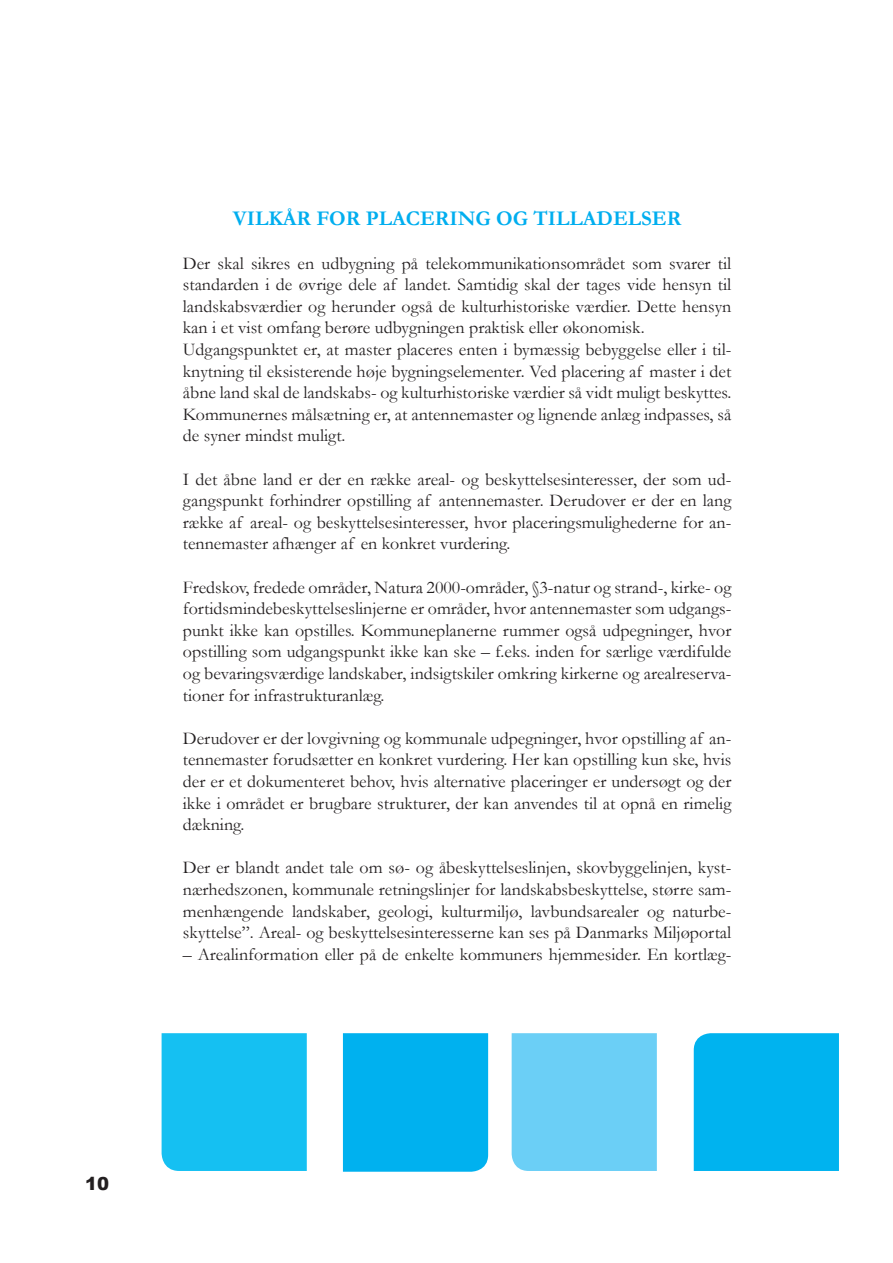
<style>
.page{position:relative;width:893px;height:1263px;background:#fff}
.page>*{position:absolute;margin:0;border:0;box-sizing:border-box;transform-origin:0 0}
.t1{font:700 21px "Garamond";color:#00aeef}
.t2{font:18px/21.6px "Garamond";color:#231f20;text-align:justify}
.t3{font:900 18px "Arial";color:#231f20}
</style>
<div class="page">
<div style="left:694px;top:1033px;width:145px;height:138px;background:#00b3ef"></div>
<div style="left:512px;top:1033px;width:145px;height:138px;background:#6bcff6"></div>
<div style="left:343px;top:1033px;width:145px;height:139px;background:#00b1ef"></div>
<div style="left:162px;top:1033px;width:145px;height:138px;background:#15c0f2"></div>
<p class="t1" style="left:233px;top:204px;width:450px">VILKÅR FOR PLACERING OG TILLADELSER</p>
<p class="t2" style="left:183px;top:252px;width:550px">Der skal sikres en udbygning på telekommunikationsområdet som svarer til standarden i de øvrige dele af landet. Samtidig skal der tages vide hensyn til landskabsværdier og herunder også de kulturhistoriske værdier. Dette hensyn kan i et vist omfang berøre udbygningen praktisk eller økonomisk.</p>
<p class="t2" style="left:183px;top:338px;width:550px">Udgangspunktet er, at master placeres enten i bymæssig bebyggelse eller i til&shy;knytning til eksisterende høje bygningselementer. Ved placering af master i det åbne land skal de landskabs- og kulturhistoriske værdier så vidt muligt beskyttes.<br>Kommunernes målsætning er, at antennemaster og lignende anlæg indpasses, så de syner mindst muligt.</p>
<p class="t2" style="left:183px;top:468px;width:550px">I det åbne land er der en række areal- og beskyttelsesinteresser, der som ud&shy;gangspunkt forhindrer opstilling af antennemaster. Derudover er der en lang række af areal- og beskyttelsesinteresser, hvor placeringsmulighederne for an&shy;tennemaster afhænger af en konkret vurdering.</p>
<p class="t2" style="left:183px;top:576px;width:550px">Fredskov, fredede områder, Natura 2000-områder, §3-natur og strand-, kirke- og fortidsmindebeskyttelseslinjerne er områder, hvor antennemaster som udgangs&shy;punkt ikke kan opstilles. Kommuneplanerne rummer også udpegninger, hvor opstilling som udgangspunkt ikke kan ske – f.eks. inden for særlige værdifulde og bevaringsværdige landskaber, indsigtskiler omkring kirkerne og arealreserva&shy;tioner for infrastrukturanlæg.</p>
<p class="t2" style="left:183px;top:727px;width:550px">Derudover er der lovgivning og kommunale udpegninger, hvor opstilling af an&shy;tennemaster forudsætter en konkret vurdering. Her kan opstilling kun ske, hvis der er et dokumenteret behov, hvis alternative placeringer er undersøgt og der ikke i området er brugbare strukturer, der kan anvendes til at opnå en rimelig dækning.</p>
<p class="t2" style="left:183px;top:856px;width:550px">Der er blandt andet tale om sø- og åbeskyttelseslinjen, skovbyggelinjen, kyst&shy;nærhedszonen, kommunale retningslinjer for landskabsbeskyttelse, større sam&shy;menhængende landskaber, geologi, kulturmiljø, lavbundsarealer og naturbe&shy;skyttelse”. Areal- og beskyttelsesinteresserne kan ses på Danmarks Miljøportal</p>
<p class="t2" style="left:183px;top:943px;width:550px">– Arealinformation eller på de enkelte kommuners hjemmesider. En kortlæg-</p>
<p class="t3" style="left:85px;top:1170px;width:26px">10</p>
</div>
